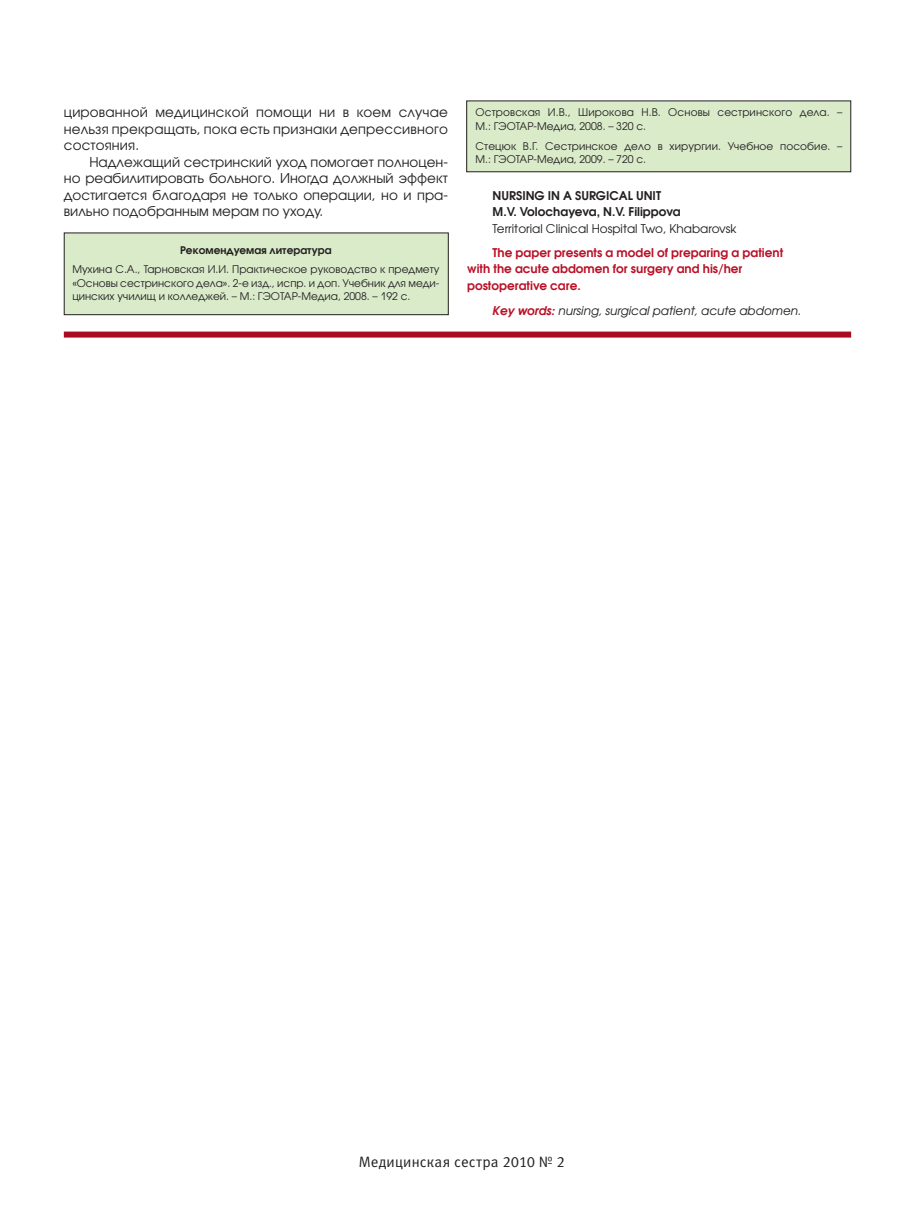
<style>
.page{position:relative;width:915px;height:1212px;background:#fff}
.page>*{position:absolute;margin:0;border:0;box-sizing:border-box;transform-origin:0 0}
.t1{font:15px "Meta C";letter-spacing:.01em;color:#231f20}
.t2{font:13.5px/16.5px "Avant Garde Gothic C";letter-spacing:.005em;color:#231f20;text-align:justify}
.t3{font:600 12px/16.5px "Avant Garde Gothic C";color:#ba1127}
.t4{font:600 12px/16.5px "Avant Garde Gothic C";color:#231f20}
.t5{font:italic 12px "Avant Garde Gothic C";color:#231f20}
.t6{font:12px "Avant Garde Gothic C";color:#231f20}
.t7{font:10.5px/13.5px "Avant Garde Gothic C";letter-spacing:.01em;color:#231f20}
.t8{font:600 10.5px "Avant Garde Gothic C";color:#231f20}
.s1{font-weight:600;color:#ba1127}
</style>
<div class="page">
<div style="left:466px;top:101px;width:384px;height:71px;background:#daebca"></div>
<div style="left:466px;top:101px;width:384px;height:71px;border:1px solid #231f20"></div>
<div style="left:64px;top:233px;width:384px;height:82px;background:#daebca"></div>
<div style="left:64px;top:233px;width:384px;height:82px;border:1px solid #231f20"></div>
<div style="left:64px;top:332px;width:786px;height:6px;background:#a90c20"></div>
<p class="t2" style="left:64px;top:104px;width:385px">цированной медицинской помощи ни в коем случае нельзя прекращать, пока есть признаки депрессивного состояния.</p>
<p class="t2" style="left:64px;top:153px;width:385px;text-indent:26px">Надлежащий сестринский уход помогает полноцен&shy;но реабилитировать больного. Иногда должный эффект достигается благодаря не только операции, но и пра&shy;вильно подобранным мерам по уходу.</p>
<p class="t8" style="left:180px;top:243px;width:153px">Рекомендуемая литература</p>
<p class="t7" style="left:72px;top:263px;width:368px;text-align:justify">Мухина С.А., Тарновская И.И. Практическое руководство к предмету «Основы сестринского дела». 2-е изд., испр. и доп. Учебник для меди&shy;цинских училищ и колледжей. – М.: ГЭОТАР-Медиа, 2008. – 192 с.</p>
<p class="t7" style="left:475px;top:106px;width:368px">Островская И.В., Широкова Н.В. Основы сестринского дела. –<br>М.: ГЭОТАР-Медиа, 2008. – 320 с.</p>
<p class="t7" style="left:475px;top:139px;width:368px">Стецюк В.Г. Сестринское дело в хирургии. Учебное пособие. –<br>М.: ГЭОТАР-Медиа, 2009. – 720 с.</p>
<p class="t4" style="left:492px;top:187px;width:190px">NURSING IN A SURGICAL UNIT<br>M.V. Volochayeva, N.V. Filippova</p>
<p class="t6" style="left:492px;top:221px;width:245px">Territorial Clinical Hospital Two, Khabarovsk</p>
<p class="t3" style="left:467px;top:244px;width:318px;text-indent:26px">The paper presents a model of preparing a patient with the acute abdomen for surgery and his/her postoperative care.</p>
<p class="t5" style="left:492px;top:304px;width:310px"><span class="s1">Key words:</span> nursing, surgical patient, acute abdomen.</p>
<h1 class="t1" style="left:358px;top:1153px;width:207px">Медицинская сестра 2010 № 2</h1>
</div>
